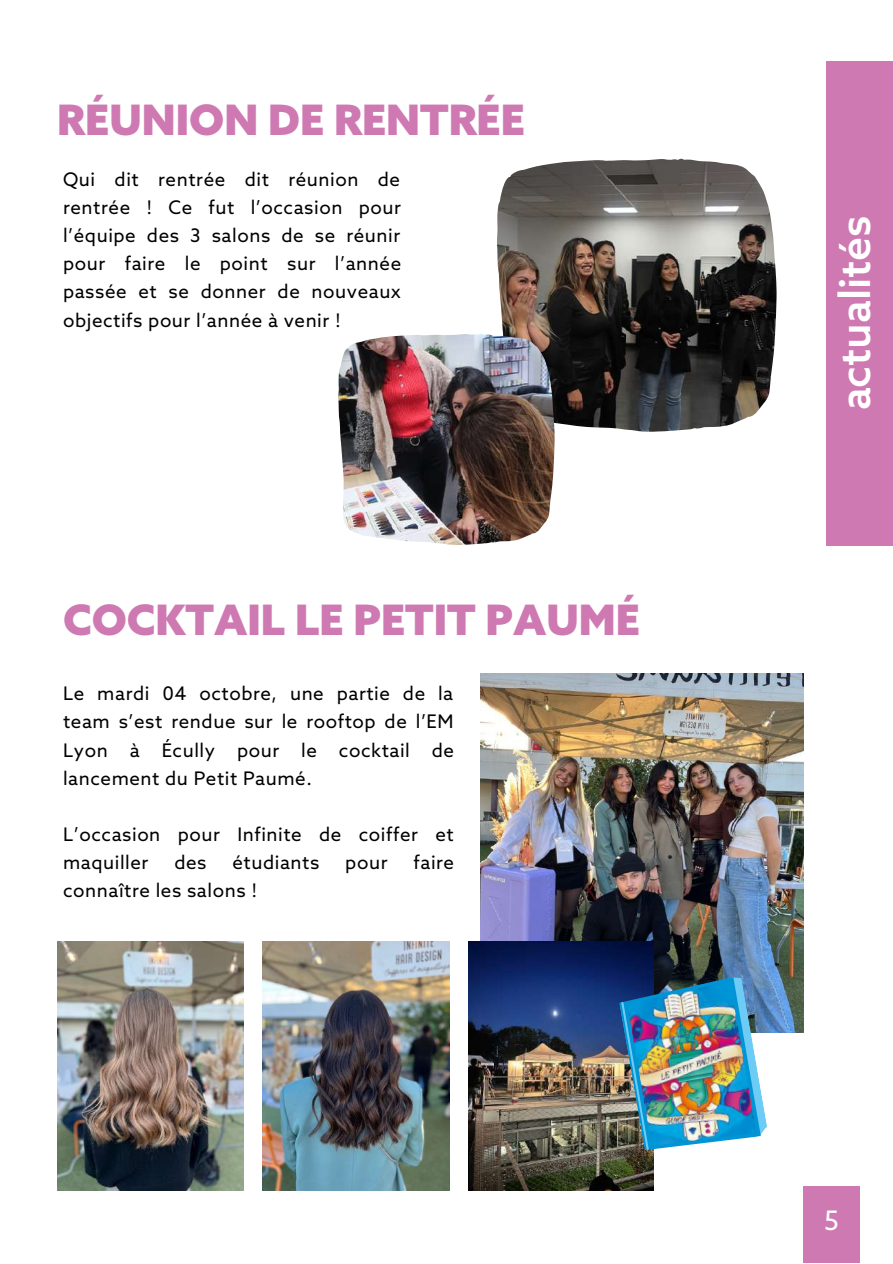
<style>
.page{position:relative;width:893px;height:1264px;background:#fff}
.page>*{position:absolute;margin:0;border:0;box-sizing:border-box;transform-origin:0 0}
.t1{font:500 42.75px "Azo Sans";color:#fff}
.t2{font:900 42px "Azo Sans";color:#cf79b2}
.t3{font:26.85px "Azo Sans";color:#fff}
.t4{font:18.75px/28px "Azo Sans";letter-spacing:.03em;color:#000;text-align:justify}
</style>
<div class="page">
<div style="left:825px;top:61px;width:67px;height:484px;background:#cf79b2"></div>
<div style="left:803px;top:1186px;width:56px;height:76px;background:#cf79b2"></div>
<img style="left:263px;top:941px;width:186px;height:248px">
<img style="left:481px;top:673px;width:322px;height:359px">
<img style="left:468px;top:941px;width:185px;height:249px">
<img style="left:57px;top:941px;width:187px;height:248px">
<img style="left:618px;top:975px;width:149px;height:180px">
<img style="left:627px;top:981px;width:129px;height:164px">
<img style="left:497px;top:159px;width:279px;height:272px">
<img style="left:338px;top:334px;width:216px;height:210px">
<h2 class="t2" style="left:57px;top:98px;width:469px">RÉUNION DE RENTRÉE</h2>
<p class="t4" style="left:63px;top:167px;width:339px">Qui dit rentrée dit réunion de rentrée ! Ce fut l’occasion pour l’équipe des 3 salons de se réunir pour faire le point sur l’année passée et se donner de nouveaux objectifs pour l’année à venir !</p>
<h2 class="t2" style="left:63px;top:598px;width:578px">COCKTAIL LE PETIT PAUMÉ</h2>
<p class="t4" style="left:63px;top:681px;width:392px">Le mardi 04 octobre, une partie de la team s’est rendue sur le rooftop de l’EM Lyon à Écully pour le cocktail de lancement du Petit Paumé.</p>
<p class="t4" style="left:63px;top:821px;width:392px">L’occasion pour Infinite de coiffer et maquiller</p>
<p class="t4" style="left:174px;top:849px;width:34px">des</p>
<p class="t4" style="left:232px;top:849px;width:88px">étudiants</p>
<p class="t4" style="left:345px;top:849px;width:44px">pour</p>
<p class="t4" style="left:413px;top:849px;width:42px">faire</p>
<p class="t4" style="left:63px;top:878px;width:195px">connaître les salons !</p>
<h1 class="t1" style="left:832px;top:410px;width:197px;rotate:-90deg">actualités</h1>
<h3 class="t3" style="left:824px;top:1206px;width:16px">5</h3>
</div>
